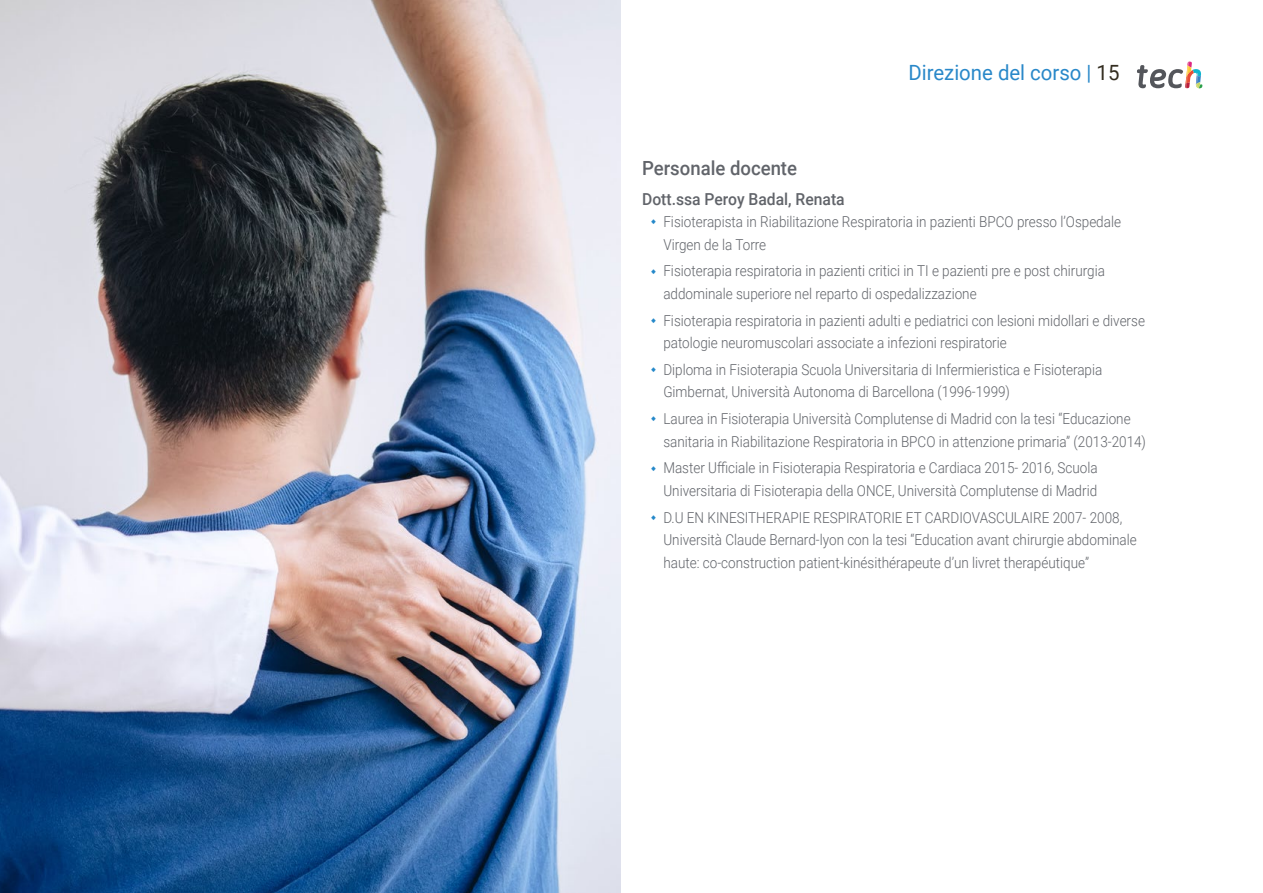
<style>
.page{position:relative;width:1263px;height:893px;background:#fff}
.page>*{position:absolute;margin:0;border:0;box-sizing:border-box;transform-origin:0 0}
.t1{font:21px "Roboto";color:#2988c9}
.t2{font:500 19.5px "Roboto";color:#61646a;scale:.95 1}
.t3{font:500 16.5px "Roboto";color:#61646a;scale:.95 1}
.t4{font:300 15px/22.5px "Roboto";color:#61646a;scale:.9 1}
.s1{color:#332d20}
</style>
<div class="page">
<svg style="left:1137px;top:62px;width:65px;height:27px"></svg>
<img style="left:0;top:0;width:621px;height:893px">
<h2 class="t2" style="left:642px;top:155px;width:165px">Personale docente</h2>
<h1 class="t1" style="left:908px;top:57px;width:213px">Direzione del corso | <span class="s1">15</span></h1>
<p class="t3" style="left:642px;top:187px;width:215px">Dott.ssa Peroy Badal, Renata</p>
<p class="t4" style="left:663px;top:210px;width:510px">Fisioterapista in Riabilitazione Respiratoria in pazienti BPCO presso l’Ospedale<br>Virgen de la Torre</p>
<p class="t4" style="left:663px;top:259px;width:492px">Fisioterapia respiratoria in pazienti critici in TI e pazienti pre e post chirurgia addominale superiore nel reparto di ospedalizzazione</p>
<p class="t4" style="left:663px;top:309px;width:537px">Fisioterapia respiratoria in pazienti adulti e pediatrici con lesioni midollari e diverse patologie neuromuscolari associate a infezioni respiratorie</p>
<p class="t4" style="left:663px;top:358px;width:489px">Diploma in Fisioterapia Scuola Universitaria di Infermieristica e Fisioterapia<br>Gimbernat, Università Autonoma di Barcellona (1996-1999)</p>
<p class="t4" style="left:663px;top:407px;width:538px">Laurea in Fisioterapia Università Complutense di Madrid con la tesi “Educazione sanitaria in Riabilitazione Respiratoria in BPCO in attenzione primaria” (2013-2014)</p>
<p class="t4" style="left:663px;top:456px;width:484px">Master Ufficiale in Fisioterapia Respiratoria e Cardiaca 2015- 2016, Scuola<br>Universitaria di Fisioterapia della ONCE, Università Complutense di Madrid</p>
<p class="t4" style="left:663px;top:506px;width:527px">D.U EN KINESITHERAPIE RESPIRATORIE ET CARDIOVASCULAIRE 2007- 2008,<br>Università Claude Bernard-lyon con la tesi “Education avant chirurgie abdominale haute: co-construction patient-kinésithérapeute d’un livret therapéutique”</p>
</div>
